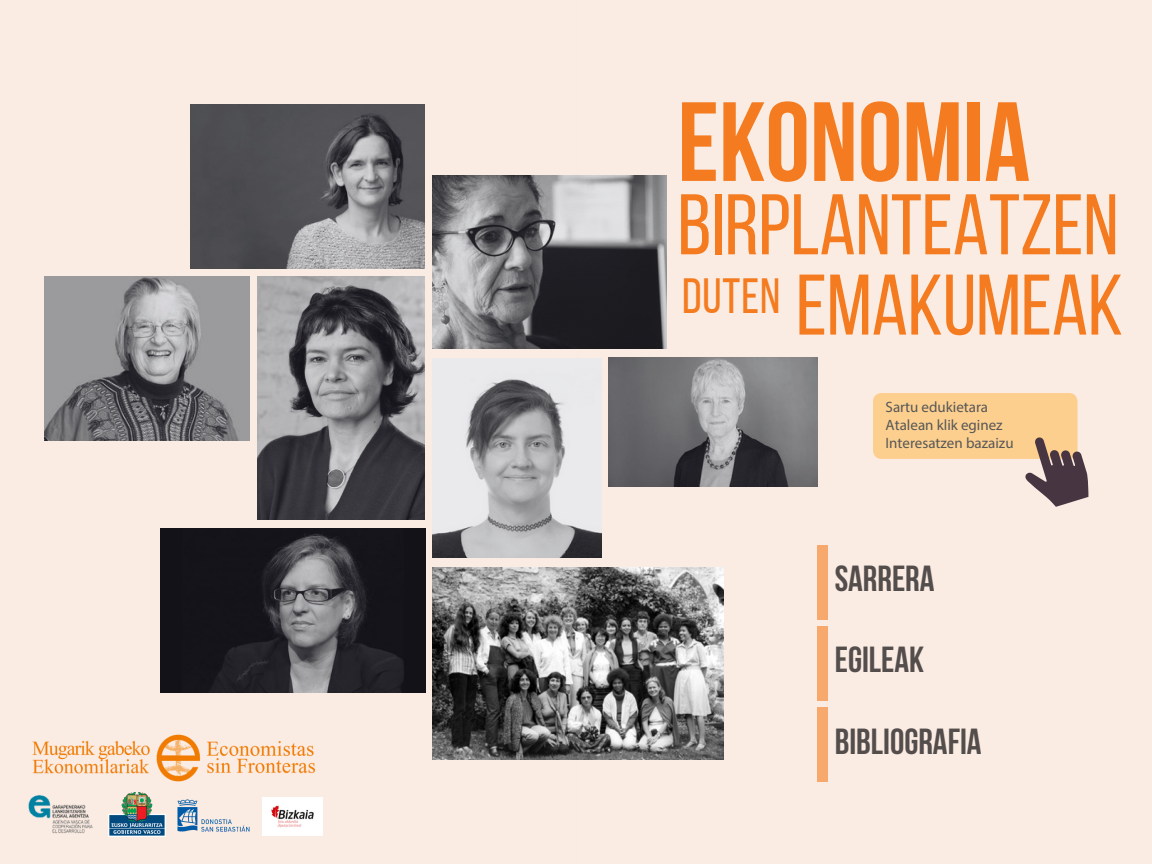
<style>
.page{position:relative;width:1152px;height:864px;background:#fff}
.page>*{position:absolute;margin:0;border:0;box-sizing:border-box;transform-origin:0 0}
.t1{font:700 112.35px "Bebas Neue";color:#f47b1f}
.t2{font:85.8px "Bebas Neue";color:#f47b1f}
.t3{font:49.35px "Bebas Neue";letter-spacing:.02em;color:#f47b1f}
.t4{font:700 36.15px "Bebas Neue";color:#534d4c}
.t5{font:15px/18px "Myriad Pro";color:#575756}
</style>
<div class="page">
<div style="left:0;top:0;width:576px;height:864px;background:#feeadd"></div>
<div style="left:576px;top:0;width:576px;height:864px;background:#feeadd"></div>
<img style="left:45px;top:277px;width:204px;height:164px">
<img style="left:191px;top:104px;width:234px;height:164px">
<img style="left:432px;top:175px;width:234px;height:173px">
<img style="left:258px;top:277px;width:166px;height:243px">
<img style="left:160px;top:528px;width:266px;height:165px">
<img style="left:608px;top:357px;width:209px;height:130px">
<img style="left:432px;top:567px;width:292px;height:193px">
<img style="left:432px;top:359px;width:169px;height:199px">
<div style="left:818px;top:545px;width:10px;height:74px;background:#f6a86d"></div>
<div style="left:818px;top:626px;width:10px;height:74px;background:#f6a86d"></div>
<div style="left:818px;top:708px;width:10px;height:74px;background:#f6a86d"></div>
<img style="left:32px;top:735px;width:283px;height:47px">
<img style="left:28px;top:795px;width:65px;height:39px">
<img style="left:108px;top:792px;width:58px;height:44px">
<img style="left:177px;top:799px;width:73px;height:33px">
<img style="left:262px;top:798px;width:61px;height:38px">
<div style="left:873px;top:393px;width:205px;height:66px;background:#fccf8f;border-radius:9px"></div>
<svg style="left:1025px;top:437px;width:63px;height:70px"></svg>
<p class="t1" style="left:678px;top:97px;width:354px">EKONOMIA</p>
<p class="t2" style="left:678px;top:190px;width:442px">BIRPLANTEATZEN</p>
<p class="t2" style="left:796px;top:270px;width:329px">EMAKUMEAK</p>
<p class="t3" style="left:682px;top:276px;width:100px">DUTEN</p>
<p class="t5" style="left:886px;top:398px;width:129px">Sartu edukietara<br>Atalean klik eginez<br>Interesatzen bazaizu</p>
<p class="t4" style="left:835px;top:564px;width:101px">SARRERA</p>
<p class="t4" style="left:835px;top:645px;width:91px">egilEAK</p>
<p class="t4" style="left:835px;top:727px;width:148px">BIBLIOGRAFIA</p>
</div>
